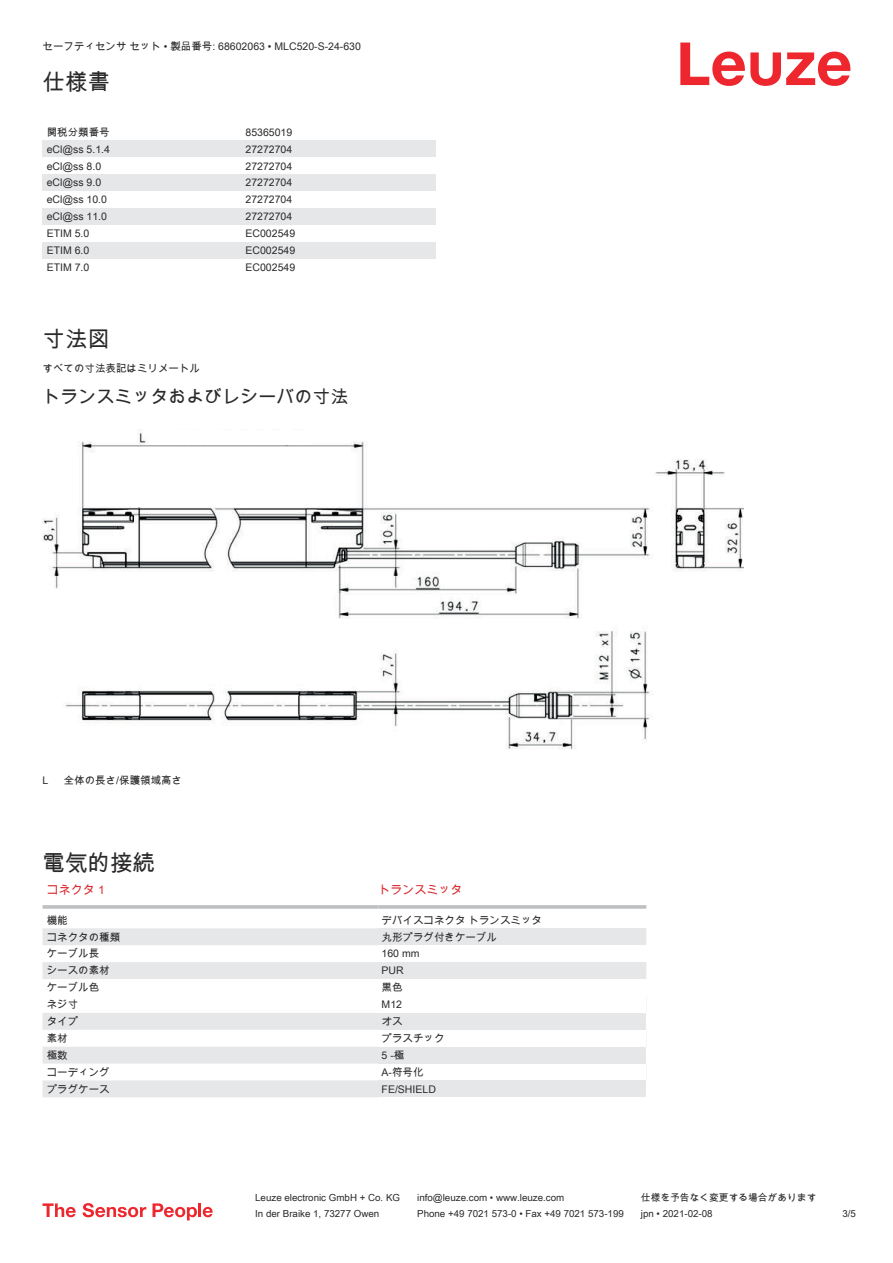
<style>
.page{position:relative;width:893px;height:1263px;background:#fff}
.page>*{position:absolute;margin:0;border:0;box-sizing:border-box;transform-origin:0 0}
.t1{font:22.5px "Arial Unicode MS";color:#2b292a}
.t2{font:18px "Arial Unicode MS";color:#2b292a}
.t3{font:12px "Arial Unicode MS";color:#db2a30}
.t4{font:10.5px "Arial Unicode MS";color:#2b292a}
.t5{font:9.75px "Arial Unicode MS";color:#2b292a}
</style>
<div class="page">
<svg style="left:680px;top:43px;width:170px;height:43px"></svg>
<div style="left:43px;top:140px;width:199px;height:17px;background:#e6e7e9"></div>
<div style="left:242px;top:140px;width:194px;height:17px;background:#e6e7e9"></div>
<div style="left:43px;top:174px;width:199px;height:17px;background:#e6e7e9"></div>
<div style="left:242px;top:174px;width:194px;height:17px;background:#e6e7e9"></div>
<div style="left:43px;top:208px;width:199px;height:17px;background:#e6e7e9"></div>
<div style="left:242px;top:208px;width:194px;height:17px;background:#e6e7e9"></div>
<div style="left:43px;top:242px;width:199px;height:17px;background:#e6e7e9"></div>
<div style="left:242px;top:242px;width:194px;height:17px;background:#e6e7e9"></div>
<svg style="left:43px;top:928px;width:335px;height:169px"></svg>
<hr style="left:43px;top:905px;width:335px;height:4px;background:#bdbfc1">
<hr style="left:378px;top:905px;width:268px;height:4px;background:#c7c9ca">
<div style="left:378px;top:928px;width:268px;height:17px;background:#e6e7e9"></div>
<div style="left:378px;top:962px;width:268px;height:17px;background:#e6e7e9"></div>
<div style="left:378px;top:1013px;width:268px;height:17px;background:#e6e7e9"></div>
<div style="left:378px;top:1047px;width:268px;height:16px;background:#e6e7e9"></div>
<div style="left:378px;top:1080px;width:268px;height:17px;background:#e6e7e9"></div>
<svg style="left:43px;top:1203px;width:33px;height:14px"></svg>
<svg style="left:83px;top:1203px;width:63px;height:14px"></svg>
<svg style="left:153px;top:1203px;width:44px;height:17px"></svg>
<hr style="left:198px;top:1203px;width:3px;height:14px;background:#ed272d">
<svg style="left:203px;top:1207px;width:10px;height:10px"></svg>
<img style="left:43px;top:429px;width:700px;height:321px">
<div style="left:150px;top:431px;width:162px;height:14px;background:#fff"></div>
<div style="left:134px;top:458px;width:181px;height:49px;background:#fff"></div>
<p class="t4" style="left:43px;top:39px;width:320px">セーフティセンサ セット • 製品番号: 68602063 • MLC520-S-24-630</p>
<h1 class="t1" style="left:43px;top:66px;width:69px">仕様書</h1>
<p class="t4" style="left:47px;top:124px;width:64px">関税分類番号</p>
<p class="t4" style="left:246px;top:124px;width:48px">85365019</p>
<p class="t4" style="left:47px;top:141px;width:65px">eCl@ss 5.1.4</p>
<p class="t4" style="left:246px;top:141px;width:48px">27272704</p>
<p class="t4" style="left:47px;top:158px;width:56px">eCl@ss 8.0</p>
<p class="t4" style="left:246px;top:158px;width:48px">27272704</p>
<p class="t4" style="left:47px;top:175px;width:56px">eCl@ss 9.0</p>
<p class="t4" style="left:246px;top:175px;width:48px">27272704</p>
<p class="t4" style="left:47px;top:192px;width:62px">eCl@ss 10.0</p>
<p class="t4" style="left:246px;top:192px;width:48px">27272704</p>
<p class="t4" style="left:47px;top:209px;width:62px">eCl@ss 11.0</p>
<p class="t4" style="left:246px;top:209px;width:48px">27272704</p>
<p class="t4" style="left:47px;top:226px;width:44px">ETIM 5.0</p>
<p class="t4" style="left:246px;top:226px;width:51px">EC002549</p>
<p class="t4" style="left:47px;top:243px;width:44px">ETIM 6.0</p>
<p class="t4" style="left:246px;top:243px;width:51px">EC002549</p>
<p class="t4" style="left:47px;top:260px;width:44px">ETIM 7.0</p>
<p class="t4" style="left:246px;top:260px;width:51px">EC002549</p>
<h1 class="t1" style="left:43px;top:322px;width:69px">寸法図</h1>
<p class="t4" style="left:43px;top:361px;width:159px">すべての寸法表記はミリメートル</p>
<h2 class="t2" style="left:43px;top:384px;width:307px">トランスミッタおよびレシーバの寸法</h2>
<p class="t4" style="left:43px;top:774px;width:7px">L</p>
<p class="t4" style="left:64px;top:773px;width:120px">全体の長さ/保護領域高さ</p>
<h1 class="t1" style="left:43px;top:847px;width:114px">電気的接続</h1>
<p class="t3" style="left:47px;top:881px;width:60px">コネクタ 1</p>
<p class="t3" style="left:378px;top:881px;width:85px">トランスミッタ</p>
<p class="t4" style="left:47px;top:912px;width:22px">機能</p>
<p class="t4" style="left:382px;top:912px;width:162px">デバイスコネクタ トランスミッタ</p>
<p class="t4" style="left:47px;top:929px;width:75px">コネクタの種類</p>
<p class="t4" style="left:382px;top:929px;width:117px">丸形プラグ付きケーブル</p>
<p class="t4" style="left:47px;top:946px;width:54px">ケーブル長</p>
<p class="t4" style="left:382px;top:946px;width:39px">160 mm</p>
<p class="t4" style="left:47px;top:963px;width:64px">シースの素材</p>
<p class="t4" style="left:382px;top:963px;width:24px">PUR</p>
<p class="t4" style="left:47px;top:980px;width:54px">ケーブル色</p>
<p class="t4" style="left:382px;top:980px;width:22px">黒色</p>
<p class="t4" style="left:47px;top:997px;width:33px">ネジ寸</p>
<p class="t4" style="left:382px;top:997px;width:22px">M12</p>
<p class="t4" style="left:47px;top:1014px;width:33px">タイプ</p>
<p class="t4" style="left:382px;top:1014px;width:22px">オス</p>
<p class="t4" style="left:47px;top:1031px;width:22px">素材</p>
<p class="t4" style="left:382px;top:1031px;width:64px">プラスチック</p>
<p class="t4" style="left:47px;top:1047px;width:22px">極数</p>
<p class="t4" style="left:382px;top:1047px;width:24px">5 -極</p>
<p class="t4" style="left:47px;top:1064px;width:64px">コーディング</p>
<p class="t4" style="left:382px;top:1064px;width:43px">A-符号化</p>
<p class="t4" style="left:47px;top:1081px;width:64px">プラグケース</p>
<p class="t4" style="left:382px;top:1081px;width:56px">FE/SHIELD</p>
<p class="t5" style="left:255px;top:1191px;width:146px">Leuze electronic GmbH + Co. KG</p>
<p class="t5" style="left:417px;top:1191px;width:149px">info@leuze.com • www.leuze.com</p>
<p class="t5" style="left:641px;top:1191px;width:177px">仕様を予告なく変更する場合があります</p>
<p class="t5" style="left:255px;top:1206px;width:126px">In der Braike 1, 73277 Owen</p>
<p class="t5" style="left:417px;top:1206px;width:208px">Phone +49 7021 573-0 • Fax +49 7021 573-199</p>
<p class="t5" style="left:641px;top:1206px;width:73px">jpn • 2021-02-08</p>
<p class="t5" style="left:842px;top:1206px;width:15px">3 /5</p>
</div>
